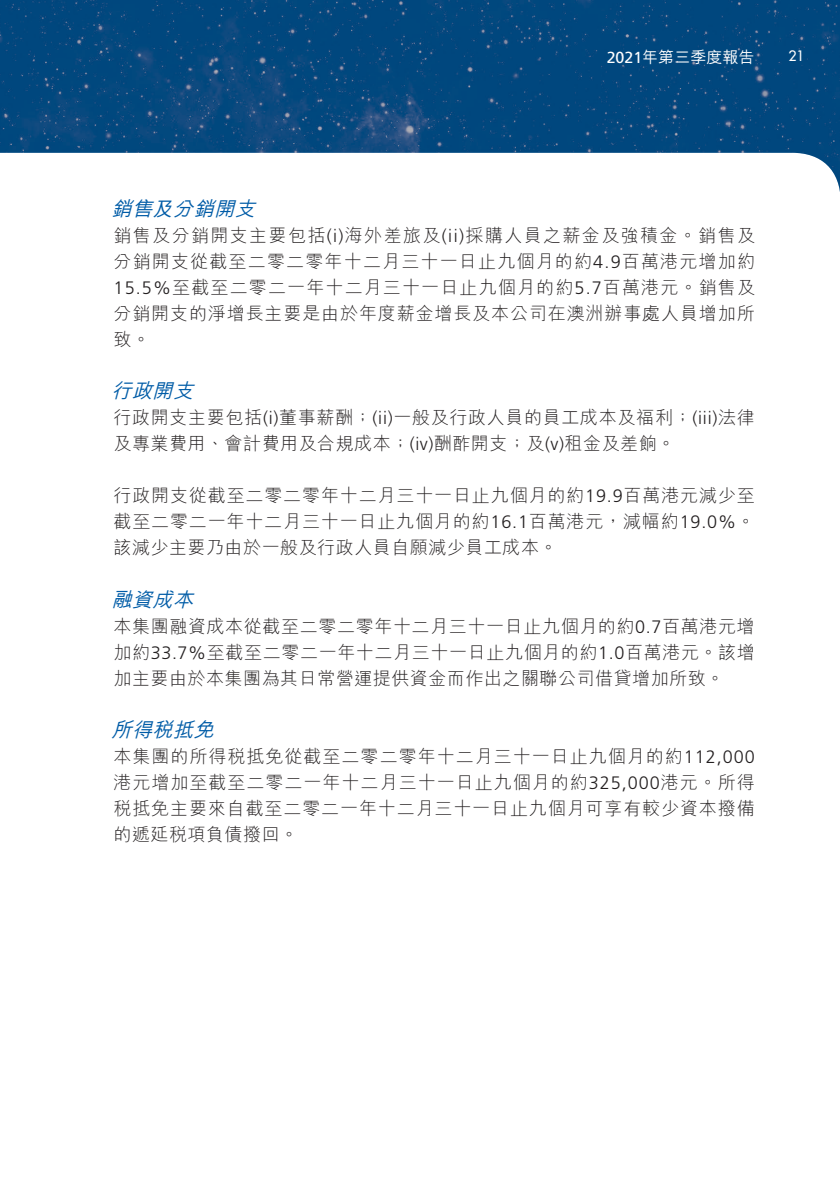
<style>
.page{position:relative;width:840px;height:1191px;background:#fff}
.page>*{position:absolute;margin:0;border:0;box-sizing:border-box;transform-origin:0 0}
.t1{font:italic 500 20px "M Hei HK";color:#005ca7}
.t2{font:300 18px/26px "M Hei HK";letter-spacing:.035em;color:#231f20;text-align:justify}
.t3{font:500 16px "M Hei HK";color:#fff}
.t4{font:500 14px "Futura Std";color:#fff}
.s1{font-family:"Frutiger LT Std";font-weight:400}
.s2{font-family:"Frutiger LT Std"}
</style>
<div class="page">
<svg style="left:0;top:0;width:839px;height:187px;fill:#00487e"></svg>
<p class="t3" style="left:606px;top:46px;width:149px"><span class="s1">2021</span>年第三季度報告</p>
<p class="t4" style="left:788px;top:47px;width:18px">21</p>
<p class="t1" style="left:111px;top:194px;width:152px">銷售及分銷開支</p>
<p class="t2" style="left:113px;top:222px;width:642px">銷售及分銷開支主要包括<span class="s2">(i)</span>海外差旅及<span class="s2">(ii)</span>採購人員之薪金及強積金。銷售及分銷開支從截至二零二零年十二月三十一日止九個月的約<span class="s2">4.9</span>百萬港元增加約<span class="s2">15.5%</span>至截至二零二一年十二月三十一日止九個月的約<span class="s2">5.7</span>百萬港元。銷售及分銷開支的淨增長主要是由於年度薪金增長及本公司在澳洲辦事處人員增加所致。</p>
<p class="t1" style="left:111px;top:376px;width:90px">行政開支</p>
<p class="t2" style="left:113px;top:404px;width:642px">行政開支主要包括<span class="s2">(i)</span>董事薪酬；<span class="s2">(ii)</span>一般及行政人員的員工成本及福利；<span class="s2">(iii)</span>法律及專業費用、會計費用及合規成本；<span class="s2">(iv)</span>酬酢開支；及<span class="s2">(v)</span>租金及差餉。</p>
<p class="t2" style="left:113px;top:482px;width:642px">行政開支從截至二零二零年十二月三十一日止九個月的約<span class="s2">19.9</span>百萬港元減少至截至二零二一年十二月三十一日止九個月的約<span class="s2">16.1</span>百萬港元，減幅約<span class="s2">19.0%</span>。該減少主要乃由於一般及行政人員自願減少員工成本。</p>
<p class="t1" style="left:111px;top:584px;width:90px">融資成本</p>
<p class="t2" style="left:113px;top:612px;width:642px">本集團融資成本從截至二零二零年十二月三十一日止九個月的約<span class="s2">0.7</span>百萬港元增加約<span class="s2">33.7%</span>至截至二零二一年十二月三十一日止九個月的約<span class="s2">1.0</span>百萬港元。該增加主要由於本集團為其日常營運提供資金而作出之關聯公司借貸增加所致。</p>
<p class="t1" style="left:111px;top:714px;width:111px">所得稅抵免</p>
<p class="t2" style="left:113px;top:742px;width:642px">本集團的所得稅抵免從截至二零二零年十二月三十一日止九個月的約<span class="s2">112,000</span>港元增加至截至二零二一年十二月三十一日止九個月的約<span class="s2">325,000</span>港元。所得稅抵免主要來自截至二零二一年十二月三十一日止九個月可享有較少資本撥備的遞延稅項負債撥回。</p>
</div>
